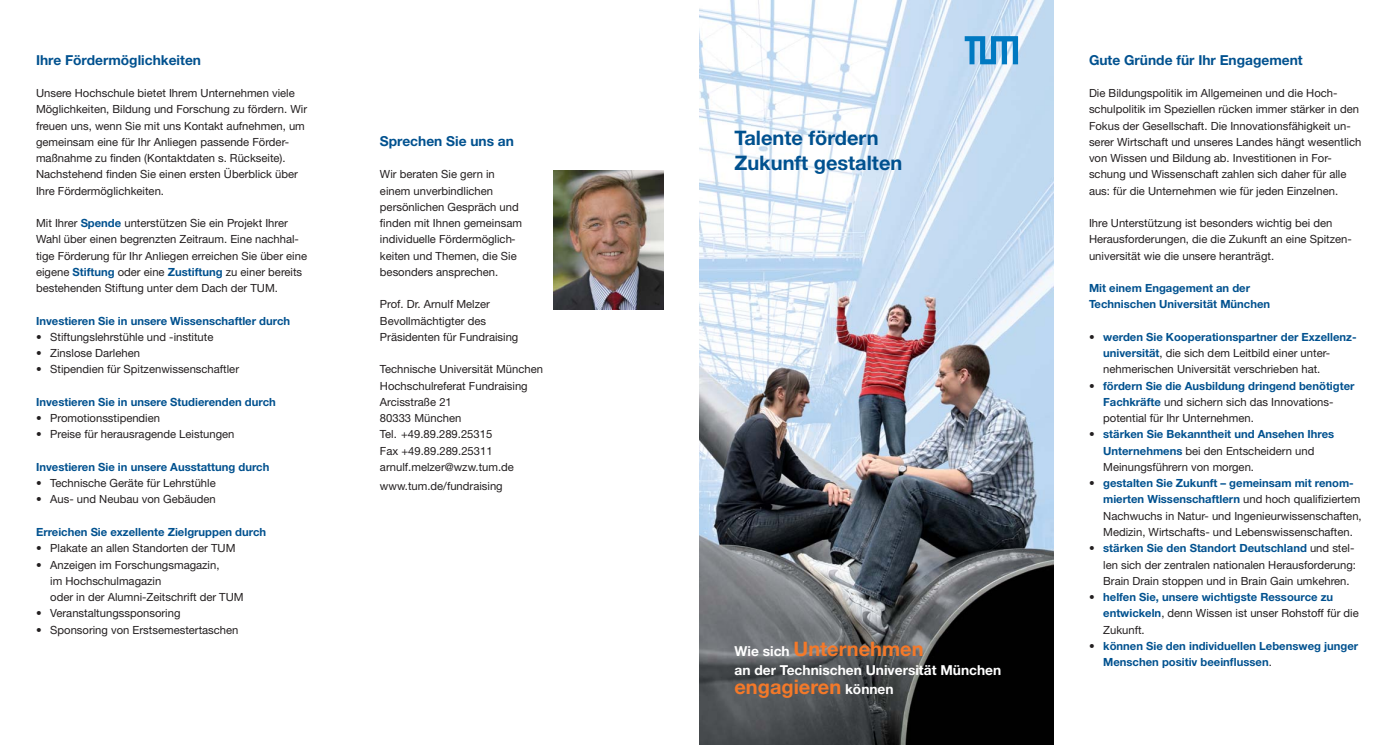
<style>
.page{position:relative;width:1397px;height:745px;background:#fff}
.page>*{position:absolute;margin:0;border:0;box-sizing:border-box;transform-origin:0 0}
.t1{font:700 20px "TUM Neue Helvetica";color:#f47929}
.t2{font:700 20px/25px "TUM Neue Helvetica";color:#00518f}
.t3{font:700 13.75px "TUM Neue Helvetica";color:#00518f}
.t4{font:700 13.75px "TUM Neue Helvetica";color:#fff}
.t5{font:11.25px/16.2px "TUM Neue Helvetica";color:#231f20}
.t6{font:700 11.25px/16.2px "TUM Neue Helvetica";color:#00518f}
.s1{font-weight:700;color:#00518f}
.s2{font-size:13.75px;color:#fff}
.s3{font-weight:400;color:#231f20}
</style>
<div class="page">
<img style="left:699px;top:0;width:354px;height:745px">
<svg style="left:964px;top:36px;width:53px;height:28px"></svg>
<img style="left:553px;top:171px;width:110px;height:139px">
<p class="t3" style="left:36px;top:55px;width:166px">Ihre Fördermöglichkeiten</p>
<p class="t5" style="left:36px;top:86px;width:272px">Unsere Hochschule bietet Ihrem Unternehmen viele Möglichkeiten, Bildung und Forschung zu fördern. Wir freuen uns, wenn Sie mit uns Kontakt aufnehmen, um gemeinsam eine für Ihr Anliegen passende Förder&shy;maß nahme zu finden (Kontaktdaten s. Rückseite).<br>Nach stehend finden Sie einen ersten Überblick über Ihre Fördermöglichkeiten.</p>
<p class="t5" style="left:36px;top:216px;width:272px">Mit Ihrer <span class="s1">Spende</span> unterstützen Sie ein Projekt Ihrer Wahl über einen begrenzten Zeitraum. Eine nachhal&shy;tige För derung für Ihr Anliegen erreichen Sie über eine eigene <span class="s1">Stiftung</span> oder eine <span class="s1">Zustiftung</span> zu einer bereits beste henden Stiftung unter dem Dach der TUM.</p>
<p class="t6" style="left:36px;top:313px;width:255px">Investieren Sie in unsere Wissenschaftler durch</p>
<p class="t5" style="left:36px;top:330px;width:179px">• Stiftungslehrstühle und -institute</p>
<p class="t5" style="left:36px;top:346px;width:105px">• Zinslose Darlehen</p>
<p class="t5" style="left:36px;top:362px;width:204px">• Stipendien für Spitzenwissenschaftler</p>
<p class="t6" style="left:36px;top:395px;width:241px">Investieren Sie in unsere Studierenden durch</p>
<p class="t5" style="left:36px;top:411px;width:125px">• Promotionsstipendien</p>
<p class="t5" style="left:36px;top:427px;width:200px">• Preise für herausragende Leistungen</p>
<p class="t6" style="left:36px;top:460px;width:235px">Investieren Sie in unsere Ausstattung durch</p>
<p class="t5" style="left:36px;top:476px;width:181px">• Technische Geräte für Lehrstühle</p>
<p class="t5" style="left:36px;top:492px;width:181px">• Aus- und Neubau von Gebäuden</p>
<p class="t6" style="left:36px;top:525px;width:231px">Erreichen Sie exzellente Zielgruppen durch</p>
<p class="t5" style="left:36px;top:541px;width:201px">• Plakate an allen Standorten der TUM</p>
<p class="t5" style="left:50px;top:557px;width:195px;text-indent:-14px">• Anzeigen im Forschungsmagazin,<br>im Hochschulmagazin<br>oder in der Alumni-Zeitschrift der TUM</p>
<p class="t5" style="left:36px;top:606px;width:146px">• Veranstaltungssponsoring</p>
<p class="t5" style="left:36px;top:622px;width:204px">• Sponsoring von Erstsemestertaschen</p>
<p class="t3" style="left:380px;top:136px;width:135px">Sprechen Sie uns an</p>
<p class="t5" style="left:380px;top:167px;width:143px">Wir beraten Sie gern in einem unverbindlichen persönlichen Gespräch und finden mit Ihnen gemeinsam individuelle Fördermöglich&shy;keiten und Themen, die Sie besonders ansprechen.</p>
<p class="t5" style="left:380px;top:297px;width:140px">Prof. Dr. Arnulf Melzer<br>Bevollmächtigter des<br>Präsidenten für Fundraising</p>
<p class="t5" style="left:380px;top:362px;width:164px">Technische Universität München<br>Hochschulreferat Fundraising<br>Arcisstraße 21<br>80333 München<br>Tel. +49.89.289.25315<br>Fax +49.89.289.25311 arnulf.melzer@wzw.tum.de</p>
<p class="t5" style="left:380px;top:479px;width:124px">www.tum.de/fundraising</p>
<h1 class="t2" style="left:734px;top:128px;width:169px">Talente fördern<br>Zukunft gestalten</h1>
<h1 class="t1" style="left:734px;top:642px;width:191px"><span class="s2">Wie sich</span> Unternehmen</h1>
<p class="t4" style="left:734px;top:665px;width:268px">an der Technischen Universität München</p>
<h1 class="t1" style="left:734px;top:679px;width:161px">engagieren <span class="s2">können</span></h1>
<p class="t3" style="left:1088px;top:55px;width:215px">Gute Gründe für Ihr Engagement</p>
<p class="t5" style="left:1088px;top:86px;width:274px">Die Bildungspolitik im Allgemeinen und die Hoch&shy;schulpolitik im Speziellen rücken immer stärker in den Fokus der Gesellschaft. Die Innovationsfähigkeit un&shy;serer Wirtschaft und unseres Landes hängt wesentlich von Wissen und Bildung ab. Investitionen in For&shy;schung und Wissenschaft zahlen sich daher für alle aus: für die Unternehmen wie für jeden Einzelnen.</p>
<p class="t5" style="left:1088px;top:216px;width:264px">Ihre Unterstützung ist besonders wichtig bei den<br>Herausforderungen, die die Zukunft an eine Spitzen&shy;universität wie die unsere heranträgt.</p>
<p class="t6" style="left:1088px;top:281px;width:183px">Mit einem Engagement an der<br>Technischen Universität München</p>
<p class="t5" style="left:1103px;top:330px;width:255px;text-indent:-14px">• <span class="s1">werden Sie Kooperationspartner der Exzellenz&shy;universität</span>, die sich dem Leitbild einer unter&shy;nehmerischen Universität verschrieben hat.</p>
<p class="t5" style="left:1103px;top:379px;width:253px;text-indent:-14px">• <span class="s1">fördern Sie die Ausbildung dringend benötigter<br>Fachkräfte</span> und sichern sich das Innovations&shy;potential für Ihr Unternehmen.</p>
<p class="t6" style="left:1103px;top:427px;width:232px;text-indent:-14px"><span class="s3">•</span> stärken Sie Bekanntheit und Ansehen Ihres<br>Unternehmens <span class="s3">bei den Entscheidern und<br>Meinungsführern von morgen.</span></p>
<p class="t5" style="left:1103px;top:476px;width:260px;text-indent:-14px">• <span class="s1">gestalten Sie Zukunft – gemeinsam mit renom&shy;mierten Wissenschaftlern</span> und hoch qualifiziertem Nachwuchs in Natur- und Ingenieurwissenschaften, Medizin, Wirtschafts- und Lebenswissenschaften.</p>
<p class="t5" style="left:1103px;top:541px;width:254px;text-indent:-14px">• <span class="s1">stärken Sie den Standort Deutschland</span> und stel&shy;len sich der zentralen nationalen Herausforderung:<br>Brain Drain stoppen und in Brain Gain umkehren.</p>
<p class="t6" style="left:1103px;top:590px;width:257px;text-indent:-14px"><span class="s3">•</span> helfen Sie, unsere wichtigste Ressource zu entwickeln<span class="s3">, denn Wissen ist unser Rohstoff für die<br>Zukunft.</span></p>
<p class="t6" style="left:1103px;top:638px;width:256px;text-indent:-14px"><span class="s3">•</span> können Sie den individuellen Lebensweg junger<br>Menschen positiv beeinflussen<span class="s3">.</span></p>
</div>
